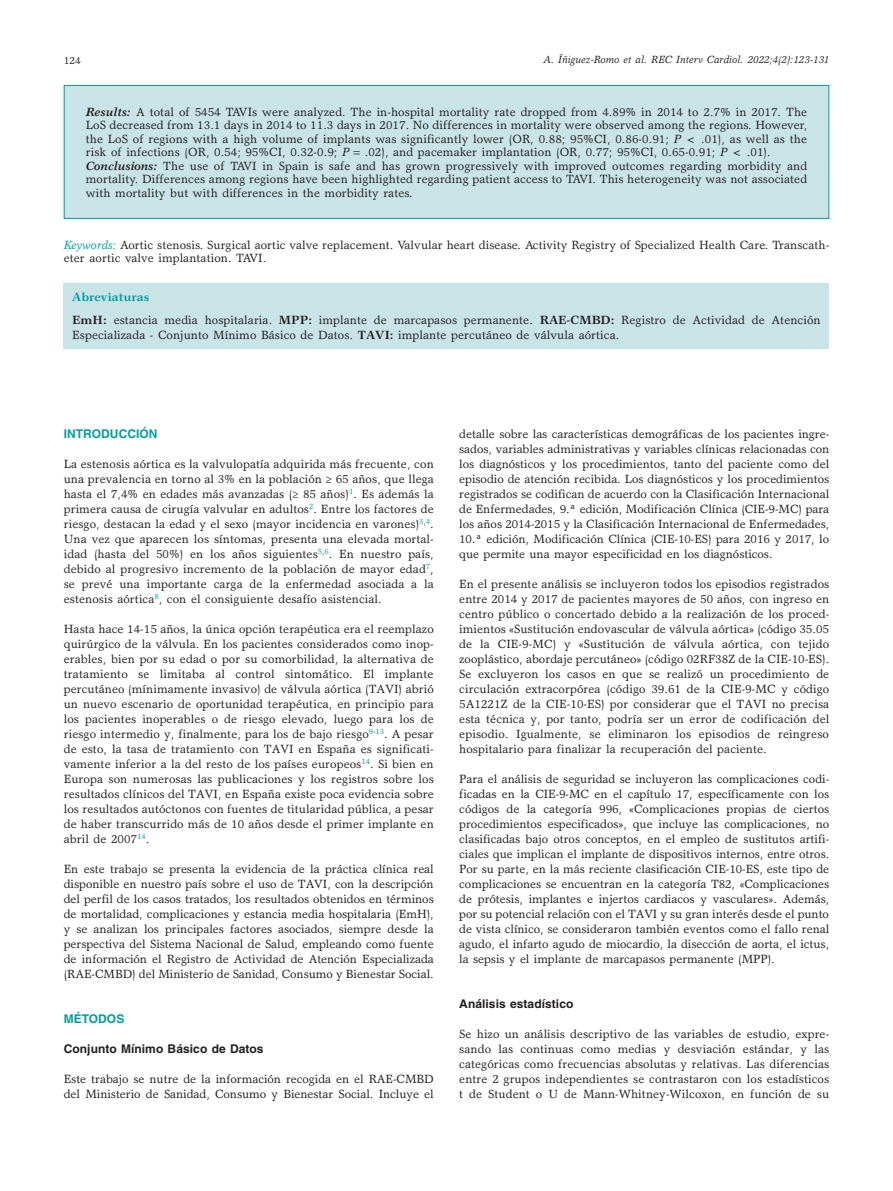
<style>
.page{position:relative;width:893px;height:1191px;background:#fff}
.page>*{position:absolute;margin:0;border:0;box-sizing:border-box;transform-origin:0 0}
.t1{font:12px/15px "Garth Graphic Std";letter-spacing:.005em;color:#231f20;text-align:justify}
.t2{font:700 12px "Helvetica LT Std";letter-spacing:.005em;color:#231f20}
.t3{font:700 12px "Helvetica LT Std";letter-spacing:.005em;color:#009d9d}
.t4{font:italic 10.5px "Garth Graphic Std";letter-spacing:.005em;color:#231f20}
.t5{font:10.5px "Garth Graphic Std";color:#231f20}
.s1{font-weight:700;font-style:italic}
.s2{font-style:italic}
.s3{font-style:italic;color:#009d9d}
.s4{font-weight:700;color:#009d9d}
.s5{font-weight:700}
</style>
<div class="page">
<div style="left:64px;top:283px;width:765px;height:66px;background:#c9e4e6"></div>
<div style="left:64px;top:85px;width:765px;height:133px;background:#c9e4e6"></div>
<div style="left:64px;top:85px;width:765px;height:134px;border:1px solid #009d9d"></div>
<p class="t5" style="left:64px;top:54px;width:19px">124</p>
<p class="t4" style="left:543px;top:53px;width:287px">A. Íñiguez-Romo et al. REC Interv Cardiol. 2022;4(2):123-131</p>
<p class="t1" style="left:86px;top:105px;width:723px;line-height:13.5px"><span class="s1">Results:</span> A total of 5454 TAVIs were analyzed. The in-hospital mortality rate dropped from 4.89% in 2014 to 2.7% in 2017. The LoS decreased from 13.1 days in 2014 to 11.3 days in 2017. No differences in mortality were observed among the regions. However, the LoS of regions with a high volume of implants was significantly lower (OR, 0.88; 95%CI, 0.86-0.91; <span class="s2">P</span> &lt; .01), as well as the risk of infections (OR, 0.54; 95%CI, 0.32-0.9; <span class="s2">P</span></p>
<p class="t1" style="left:86px;top:145px;width:723px;line-height:13.5px;text-align:left;text-indent:279px">.02), and pacemaker implantation (OR, 0.77; 95%CI, 0.65-0.91; <span class="s2">P</span> &lt; .01).<br><span class="s1">Conclusions:</span> The use of TAVI in Spain is safe and has grown progressively with improved outcomes regarding morbidity and mortality. Differences among regions have been highlighted regarding patient access to TAVI. This heterogeneity was not associated with mortality but with differences in the morbidity rates.</p>
<p class="t1" style="left:64px;top:238px;width:767px;line-height:13.5px"><span class="s3">Keywords:</span> Aortic stenosis. Surgical aortic valve replacement. Valvular heart disease. Activity Registry of Specialized Health Care. Transcath&shy;eter aortic valve implantation. TAVI.</p>
<p class="t1" style="left:72px;top:284px;width:750px;line-height:23.5px"><span class="s4">Abreviaturas<br></span><span class="s5">EmH:</span> estancia media hospitalaria. <span class="s5">MPP:</span> implante de marcapasos permanente. <span class="s5">RAE-CMBD:</span> Registro de Actividad de Atención</p>
<p class="t1" style="left:72px;top:327px;width:549px">Especializada - Conjunto Mínimo Básico de Datos. <span class="s5">TAVI:</span> implante percutáneo de válvula aórtica.</p>
<p class="t3" style="left:64px;top:427px;width:95px">INTRODUCCIÓN</p>
<p class="t1" style="left:64px;top:456px;width:372px">La estenosis aórtica es la valvulopatía adquirida más frecuente, con una prevalencia en torno al 3% en la población ≥ 65 años, que llega hasta el 7,4% en edades más avanzadas (≥ 85 años)<sup>1</sup>. Es además la primera causa de cirugía valvular en adultos<sup>2</sup>. Entre los factores de riesgo, destacan la edad y el sexo (mayor incidencia en varones)<sup>3</sup><sup>,</sup><sup>4</sup>.<br>Una vez que aparecen los síntomas, presenta una elevada mortal&shy;idad (hasta del 50%) en los años siguientes<sup>5</sup><sup>,</sup><sup>6</sup>. En nuestro país, debido al progresivo incremento de la población de mayor edad<sup>7</sup>, se prevé una importante carga de la enfermedad asociada a la estenosis aórtica<sup>8</sup>, con el consiguiente desafío asistencial.</p>
<p class="t1" style="left:64px;top:621px;width:372px">Hasta hace 14-15 años, la única opción terapéutica era el reemplazo quirúrgico de la válvula. En los pacientes considerados como inop&shy;erables, bien por su edad o por su comorbilidad, la alternativa de tratamiento se limitaba al control sintomático. El implante percutáneo (mínimamente invasivo) de válvula aórtica (TAVI) abrió un nuevo escenario de oportunidad terapéutica, en principio para los pacientes inoperables o de riesgo elevado, luego para los de riesgo intermedio y, finalmente, para los de bajo riesgo<sup>9</sup><sup>-</sup><sup>13</sup>. A pesar de esto, la tasa de tratamiento con TAVI en España es significati&shy;vamente inferior a la del resto de los países europeos<sup>14</sup>. Si bien en Europa son numerosas las publicaciones y los registros sobre los resultados clínicos del TAVI, en España existe poca evidencia sobre los resultados autóctonos con fuentes de titularidad pública, a pesar de haber transcurrido más de 10 años desde el primer implante en abril de 2007<sup>14</sup>.</p>
<p class="t1" style="left:64px;top:861px;width:372px">En este trabajo se presenta la evidencia de la práctica clínica real disponible en nuestro país sobre el uso de TAVI, con la descripción del perfil de los casos tratados, los resultados obtenidos en términos de mortalidad, complicaciones y estancia media hospitalaria (EmH), y se analizan los principales factores asociados, siempre desde la perspectiva del Sistema Nacional de Salud, empleando como fuente de información el Registro de Actividad de Atención Especializada (RAE-CMBD) del Ministerio de Sanidad, Consumo y Bienestar Social.</p>
<p class="t3" style="left:64px;top:1012px;width:62px">MÉTODOS</p>
<p class="t2" style="left:64px;top:1042px;width:201px">Conjunto Mínimo Básico de Datos</p>
<p class="t1" style="left:64px;top:1071px;width:371px">Este trabajo se nutre de la información recogida en el RAE-CMBD del Ministerio de Sanidad, Consumo y Bienestar Social. Incluye el</p>
<p class="t1" style="left:459px;top:426px;width:372px">detalle sobre las características demográficas de los pacientes ingre&shy;sados, variables administrativas y variables clínicas relacionadas con los diagnósticos y los procedimientos, tanto del paciente como del episodio de atención recibida. Los diagnósticos y los procedimientos registrados se codifican de acuerdo con la Clasificación Internacional de Enfermedades, 9.ª edición, Modificación Clínica (CIE-9-MC) para los años 2014-2015 y la Clasificación Internacional de Enfermedades, 10.ª edición, Modificación Clínica (CIE-10-ES) para 2016 y 2017, lo que permite una mayor especificidad en los diagnósticos.</p>
<p class="t1" style="left:459px;top:576px;width:372px">En el presente análisis se incluyeron todos los episodios registrados entre 2014 y 2017 de pacientes mayores de 50 años, con ingreso en centro público o concertado debido a la realización de los proced&shy;imientos «Sustitución endovascular de válvula aórtica» (código 35.05 de la CIE-9-MC) y «Sustitución de válvula aórtica, con tejido zooplástico, abordaje percutáneo» (código 02RF38Z de la CIE-10-ES).<br>Se excluyeron los casos en que se realizó un procedimiento de circulación extracorpórea (código 39.61 de la CIE-9-MC y código 5A1221Z de la CIE-10-ES) por considerar que el TAVI no precisa esta técnica y, por tanto, podría ser un error de codificación del episodio. Igualmente, se eliminaron los episodios de reingreso hospitalario para finalizar la recuperación del paciente.</p>
<p class="t1" style="left:459px;top:771px;width:372px">Para el análisis de seguridad se incluyeron las complicaciones codi&shy;ficadas en la CIE-9-MC en el capítulo 17, específicamente con los códigos de la categoría 996, «Complicaciones propias de ciertos procedimientos especificados», que incluye las complicaciones, no clasificadas bajo otros conceptos, en el empleo de sustitutos artifi&shy;ciales que implican el implante de dispositivos internos, entre otros.<br>Por su parte, en la más reciente clasificación CIE-10-ES, este tipo de complicaciones se encuentran en la categoría T82, «Complicaciones de prótesis, implantes e injertos cardiacos y vasculares». Además, por su potencial relación con el TAVI y su gran interés desde el punto de vista clínico, se consideraron también eventos como el fallo renal agudo, el infarto agudo de miocardio, la disección de aorta, el ictus, la sepsis y el implante de marcapasos permanente (MPP).</p>
<p class="t2" style="left:459px;top:997px;width:116px">Análisis estadístico</p>
<p class="t1" style="left:459px;top:1026px;width:371px">Se hizo un análisis descriptivo de las variables de estudio, expre&shy;sando las continuas como medias y desviación estándar, y las categóricas como frecuencias absolutas y relativas. Las diferencias entre 2 grupos independientes se contrastaron con los estadísticos t de Student o U de Mann-Whitney-Wilcoxon, en función de su</p>
</div>
